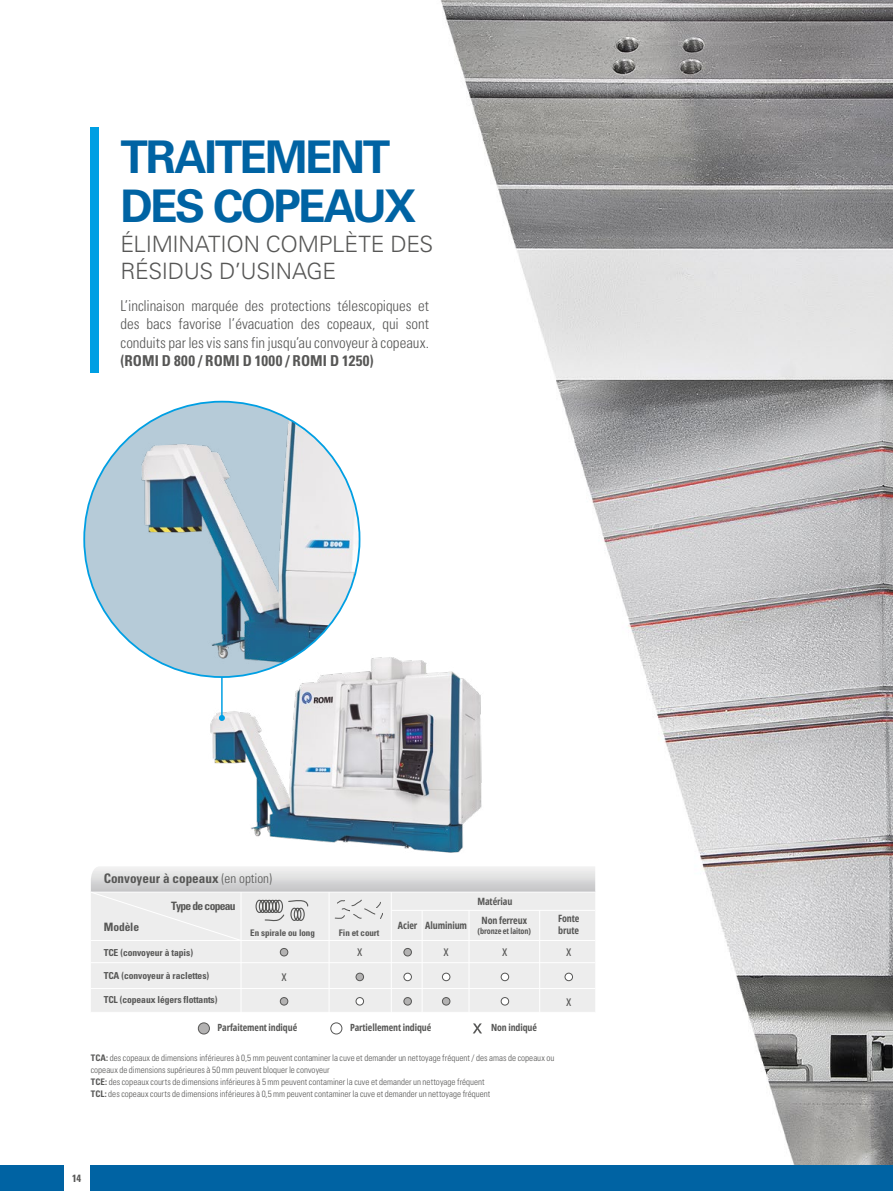
<style>
.page{position:relative;width:893px;height:1191px;background:#fff}
.page>*{position:absolute;margin:0;border:0;box-sizing:border-box;transform-origin:0 0}
.t1{font:700 45px/48px "Univers";letter-spacing:-.055em;color:#0063a3}
.t2{font:300 22.5px/27px "Univers";letter-spacing:-.015em;color:#575756}
.t3{font:300 condensed 15px/18px "Univers";color:#575756;text-align:justify}
.t4{font:700 condensed 15px "Univers";letter-spacing:.005em;color:#575756}
.t5{font:14.4px "Open Sans";color:#575756}
.t6{font:700 condensed 13.2px "Univers";color:#575756}
.t7{font:700 condensed 11.55px "Univers";letter-spacing:-.06em;color:#575756}
.t8{font:700 condensed 10.5px "Univers";color:#575756}
.t9{font:10.05px/12px "Open Sans";letter-spacing:-.01em;color:#575756}
.t10{font:9.9px "Open Sans";letter-spacing:-.01em;color:#575756}
.t11{font:700 condensed 9.6px "Univers";letter-spacing:-.01em;color:#575756}
.t12{font:300 condensed 9px/12px "Univers";color:#575756}
.t13{font:700 condensed 9px "Univers";letter-spacing:-.01em;color:#575756}
.t14{font:8.25px "Open Sans";letter-spacing:-.01em;color:#575756}
.s1{font-weight:300}
.s2{font-weight:700}
</style>
<div class="page">
<img style="left:83px;top:0;width:810px;height:1165px">
<div style="left:91px;top:128px;width:8px;height:245px;background:#009fe3"></div>
<img style="left:207px;top:655px;width:277px;height:199px">
<hr style="left:221px;top:607px;width:2px;height:111px;background:#009fe3">
<svg style="left:219px;top:715px;width:6px;height:6px"></svg>
<div style="left:84px;top:402px;width:276px;height:275px;background:#b6cbd8;border-radius:50%"></div>
<img style="left:136px;top:402px;width:224px;height:275px">
<div style="left:91px;top:892px;width:504px;height:120px;background:#ededed"></div>
<img style="left:91px;top:866px;width:504px;height:25px">
<svg style="left:255px;top:897px;width:54px;height:26px"></svg>
<svg style="left:335px;top:899px;width:48px;height:20px"></svg>
<div style="left:404px;top:948px;width:7px;height:8px;background:#b3b2b2;border-radius:50%"></div>
<div style="left:403px;top:948px;width:9px;height:8px;border:1px solid #575756;border-radius:50%"></div>
<hr style="left:91px;top:962px;width:504px;height:1px;background:#fff">
<hr style="left:91px;top:891px;width:504px;height:1px;background:#fff">
<hr style="left:241px;top:892px;width:1px;height:120px;background:#fff">
<hr style="left:329px;top:892px;width:1px;height:120px;background:#fff">
<hr style="left:391px;top:892px;width:1px;height:120px;background:#fff">
<hr style="left:91px;top:1012px;width:504px;height:1px;background:#fff">
<hr style="left:91px;top:988px;width:504px;height:1px;background:#fff">
<hr style="left:91px;top:940px;width:504px;height:1px;background:#fff">
<div style="left:91px;top:891px;width:151px;height:49px;background:#ededed"></div>
<hr style="left:422px;top:910px;width:1px;height:102px;background:#fff">
<hr style="left:469px;top:910px;width:1px;height:102px;background:#fff">
<hr style="left:539px;top:910px;width:1px;height:102px;background:#fff">
<hr style="left:392px;top:910px;width:203px;height:1px;background:#fff">
<div style="left:356px;top:997px;width:8px;height:8px;background:#fff;border:1px solid #575756;border-radius:50%"></div>
<div style="left:331px;top:1023px;width:11px;height:11px;background:#fff;border-radius:50%"></div>
<div style="left:330px;top:1022px;width:12px;height:12px;border:1px solid #575756;border-radius:50%"></div>
<div style="left:198px;top:1023px;width:11px;height:11px;background:#b3b2b2;border-radius:50%"></div>
<div style="left:198px;top:1022px;width:12px;height:12px;border:1px solid #575756;border-radius:50%"></div>
<svg style="left:473px;top:1023px;width:9px;height:10px"></svg>
<div style="left:404px;top:997px;width:7px;height:8px;background:#b3b2b2;border-radius:50%"></div>
<div style="left:403px;top:997px;width:9px;height:8px;border:1px solid #575756;border-radius:50%"></div>
<div style="left:442px;top:973px;width:8px;height:7px;background:#fff;border-radius:50%"></div>
<div style="left:442px;top:972px;width:8px;height:9px;border:1px solid #575756;border-radius:50%"></div>
<div style="left:442px;top:997px;width:8px;height:8px;background:#b3b2b2;border-radius:50%"></div>
<div style="left:442px;top:997px;width:8px;height:8px;border:1px solid #575756;border-radius:50%"></div>
<div style="left:280px;top:948px;width:8px;height:8px;background:#b3b2b2;border-radius:50%"></div>
<div style="left:280px;top:948px;width:8px;height:8px;border:1px solid #575756;border-radius:50%"></div>
<div style="left:280px;top:997px;width:8px;height:8px;background:#b3b2b2;border-radius:50%"></div>
<div style="left:280px;top:997px;width:8px;height:8px;border:1px solid #575756;border-radius:50%"></div>
<div style="left:403px;top:972px;width:9px;height:9px;background:#fff;border:1px solid #575756;border-radius:50%"></div>
<div style="left:501px;top:973px;width:8px;height:7px;background:#fff;border-radius:50%"></div>
<div style="left:501px;top:972px;width:8px;height:9px;border:1px solid #575756;border-radius:50%"></div>
<div style="left:501px;top:997px;width:8px;height:8px;background:#fff;border-radius:50%"></div>
<div style="left:501px;top:997px;width:8px;height:8px;border:1px solid #575756;border-radius:50%"></div>
<div style="left:565px;top:973px;width:7px;height:7px;background:#fff;border-radius:50%"></div>
<div style="left:564px;top:972px;width:9px;height:9px;border:1px solid #575756;border-radius:50%"></div>
<div style="left:356px;top:973px;width:8px;height:7px;background:#b3b2b2;border-radius:50%"></div>
<div style="left:356px;top:972px;width:8px;height:9px;border:1px solid #575756;border-radius:50%"></div>
<div style="left:0;top:1165px;width:64px;height:26px;background:#0063a3"></div>
<div style="left:89px;top:1165px;width:804px;height:26px;background:#0063a3"></div>
<h1 class="t1" style="left:120px;top:134px;width:298px">TRAITEMENT<br>DES COPEAUX</h1>
<h2 class="t2" style="left:120px;top:231px;width:314px">ÉLIMINATION COMPLÈTE DES<br>RÉSIDUS D’USINAGE</h2>
<h3 class="t3" style="left:120px;top:297px;width:310px">L’inclinaison marquée des protections télescopiques et des bacs favorise l’évacuation des copeaux, qui sont conduits par les vis sans fin jusqu’au convoyeur à copeaux.</h3>
<h3 class="t4" style="left:120px;top:351px;width:255px">(ROMI D 800 / ROMI D 1000 / ROMI D 1250)</h3>
<h3 class="t6" style="left:104px;top:870px;width:170px">Convoyeur à copeaux <span class="s1">(en option)</span></h3>
<p class="t7" style="left:171px;top:899px;width:66px">Type de copeau</p>
<p class="t7" style="left:104px;top:919px;width:37px">Modèle</p>
<p class="t9" style="left:398px;top:919px;width:71px">Acier Aluminium</p>
<p class="t13" style="left:250px;top:927px;width:66px">En spirale ou long</p>
<p class="t13" style="left:339px;top:927px;width:42px">Fin et court</p>
<p class="t11" style="left:104px;top:946px;width:91px">TCE (convoyeur à tapis)</p>
<p class="t11" style="left:104px;top:969px;width:107px">TCA (convoyeur à raclettes)</p>
<p class="t11" style="left:104px;top:994px;width:115px">TCL (copeaux légers flottants)</p>
<h3 class="t5" style="left:281px;top:966px;width:7px">x</h3>
<h3 class="t5" style="left:357px;top:941px;width:7px">x</h3>
<h3 class="t5" style="left:444px;top:941px;width:7px">x</h3>
<p class="t9" style="left:477px;top:894px;width:37px">Matériau</p>
<p class="t9" style="left:482px;top:914px;width:47px">Non ferreux</p>
<p class="t14" style="left:478px;top:925px;width:55px">(bronze et laiton)</p>
<p class="t9" style="left:558px;top:912px;width:23px">Fonte brute</p>
<h3 class="t5" style="left:502px;top:941px;width:7px">x</h3>
<h3 class="t5" style="left:566px;top:941px;width:7px">x</h3>
<h3 class="t5" style="left:566px;top:990px;width:7px">x</h3>
<p class="t10" style="left:218px;top:1021px;width:81px">Parfaitement indiqué</p>
<p class="t10" style="left:350px;top:1021px;width:83px">Partiellement indiqué</p>
<p class="t10" style="left:491px;top:1021px;width:47px">Non indiqué</p>
<p class="t12" style="left:91px;top:1051px;width:465px"><span class="s2">TCA:</span> des copeaux de dimensions inférieures à 0,5 mm peuvent contaminer la cuve et demander un nettoyage fréquent / des amas de copeaux ou copeaux de dimensions supérieures à 50 mm peuvent bloquer le convoyeur<br><span class="s2">TCE:</span> des copeaux courts de dimensions inférieures à 5 mm peuvent contaminer la cuve et demander un nettoyage fréquent<br><span class="s2">TCL:</span> des copeaux courts de dimensions inférieures à 0,5 mm peuvent contaminer la cuve et demander un nettoyage fréquent</p>
<p class="t8" style="left:72px;top:1171px;width:11px">14</p>
</div>
